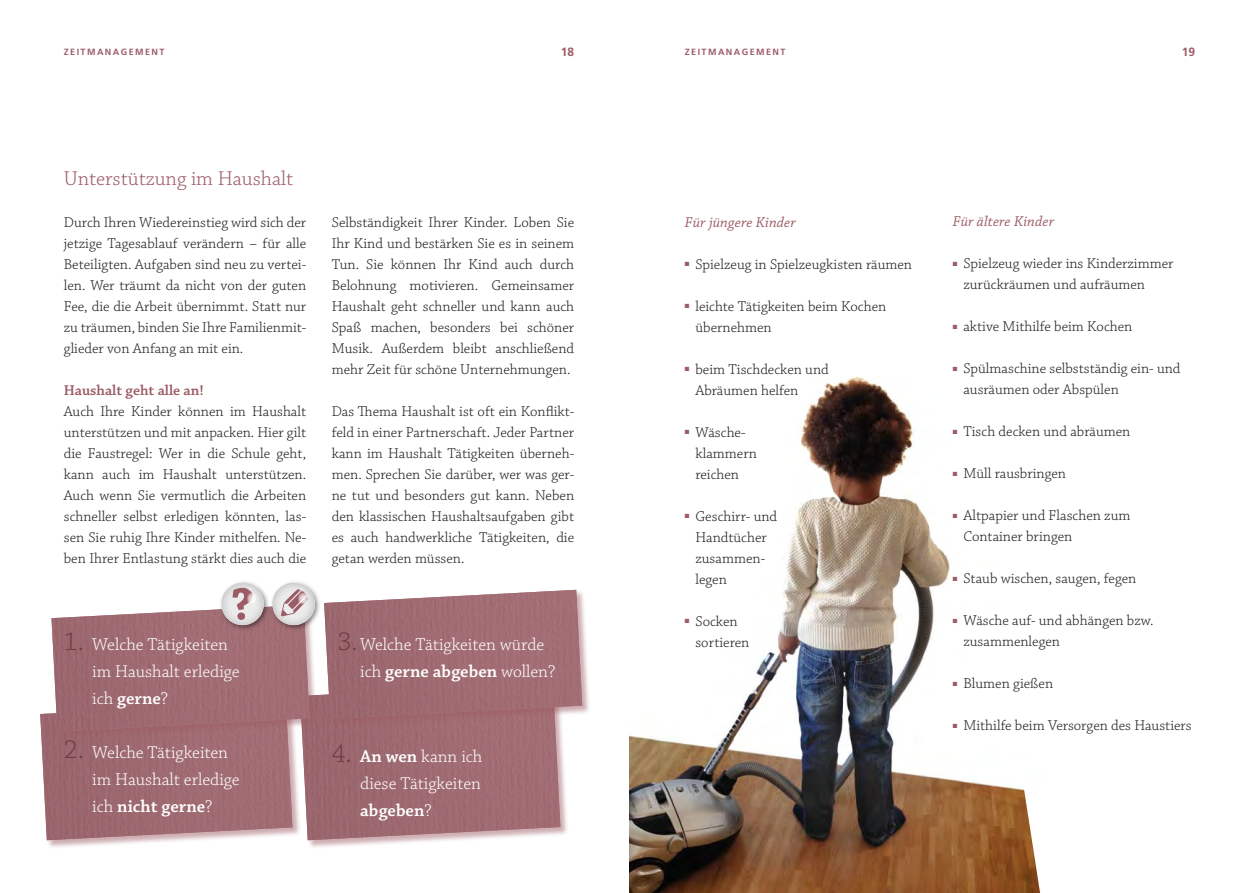
<style>
.page{position:relative;width:1259px;height:893px;background:#fff}
.page>*{position:absolute;margin:0;border:0;box-sizing:border-box;transform-origin:0 0}
.t1{font:300 21px "Chaparral Pro";color:#9c5c65}
.t2{font:300 18px/27px "Chaparral Pro";color:#fff}
.t3{font:300 15px/21px "Chaparral Pro";color:#1d1d1b}
.t4{font:italic 15px "Chaparral Pro";letter-spacing:.01em;color:#9c5c65}
.t5{font:600 15px "Chaparral Pro";color:#9c5c65}
.t6{font:700 12px "Frutiger";color:#9c5c65}
.t7{font:700 9px "Frutiger";letter-spacing:.16em;color:#9c5c65}
.s1{font-size:27px;color:#6b3e44}
.s2{font-weight:600}
.s3{color:#9c5c65}
</style>
<div class="page">
<img style="left:629px;top:376px;width:394px;height:517px">
<div style="left:40px;top:701px;width:261px;height:148px;background:#9c5c65;opacity:.5"></div>
<div style="left:300px;top:683px;width:269px;height:166px;background:#9c5c65;opacity:.5"></div>
<div style="left:324px;top:590px;width:267px;height:137px;background:#9c5c65;opacity:.5"></div>
<svg style="left:1023px;top:789px;width:17px;height:104px"></svg>
<img style="left:289px;top:582px;width:13px;height:1px">
<img style="left:238px;top:582px;width:13px;height:1px">
<svg style="left:40px;top:583px;width:542px;height:257px;background:#ad8186"></svg>
<p class="t7" style="left:64px;top:47px;width:102px">ZEITMANAGEMENT</p>
<p class="t6" style="left:561px;top:45px;width:15px">18</p>
<p class="t7" style="left:685px;top:47px;width:102px">ZEITMANAGEMENT</p>
<p class="t6" style="left:1181px;top:45px;width:15px">19</p>
<h1 class="t1" style="left:64px;top:167px;width:231px">Unterstützung im Haushalt</h1>
<p class="t3" style="left:64px;top:212px;width:244px;text-align:justify">Durch Ihren Wiedereinstieg wird sich der jetzige Tagesablauf verändern – für alle Beteiligten. Aufgaben sind neu zu vertei&shy;len. Wer träumt da nicht von der guten Fee, die die Arbeit übernimmt. Statt nur zu träumen, binden Sie Ihre Familienmit&shy;glieder von Anfang an mit ein.</p>
<p class="t5" style="left:64px;top:381px;width:142px">Haushalt geht alle an!</p>
<p class="t3" style="left:64px;top:401px;width:244px;text-align:justify">Auch Ihre Kinder können im Haushalt unterstützen und mit anpacken. Hier gilt die Faustregel: Wer in die Schule geht, kann auch im Haushalt unterstützen.<br>Auch wenn Sie vermutlich die Arbeiten schneller selbst erledigen könnten, las&shy;sen Sie ruhig Ihre Kinder mithelfen. Ne&shy;ben Ihrer Entlastung stärkt dies auch die</p>
<p class="t3" style="left:332px;top:212px;width:244px;text-align:justify">Selbständigkeit Ihrer Kinder. Loben Sie Ihr Kind und bestärken Sie es in seinem Tun. Sie können Ihr Kind auch durch Belohnung motivieren. Gemeinsamer Haushalt geht schneller und kann auch Spaß machen, besonders bei schöner Musik. Außerdem bleibt anschließend mehr Zeit für schöne Unternehmungen.</p>
<p class="t3" style="left:332px;top:401px;width:244px;text-align:justify">Das Thema Haushalt ist oft ein Konflikt&shy;feld in einer Partnerschaft. Jeder Partner kann im Haushalt Tätigkeiten überneh&shy;men. Sprechen Sie darüber, wer was ger&shy;ne tut und besonders gut kann. Neben den klassischen Haushaltsaufgaben gibt es auch handwerkliche Tätigkeiten, die getan werden müssen.</p>
<p class="t2" style="left:92px;top:631px;width:149px;text-indent:-28px"><span class="s1">1.</span> Welche Tätigkeiten im Haushalt erledige ich <span class="s2">gerne</span>?</p>
<p class="t2" style="left:92px;top:739px;width:149px;text-indent:-28px"><span class="s1">2.</span> Welche Tätigkeiten im Haushalt erledige ich <span class="s2">nicht gerne</span>?</p>
<p class="t2" style="left:360px;top:631px;width:197px;text-indent:-23px"><span class="s1">3.</span>Welche Tätigkeiten würde ich <span class="s2">gerne abgeben</span> wollen?</p>
<p class="t2" style="left:360px;top:744px;width:124px;text-align:justify;text-indent:-28px"><span class="s1">4.</span> <span class="s2">An wen</span> kann ich diese Tätigkeiten <span class="s2">abgeben</span>?</p>
<p class="t4" style="left:685px;top:214px;width:113px">Für jüngere Kinder</p>
<p class="t3" style="left:685px;top:254px;width:229px"><span class="s3">■</span> Spielzeug in Spielzeugkisten räumen</p>
<p class="t3" style="left:695px;top:296px;width:192px;text-indent:-11px"><span class="s3">■</span> leichte Tätigkeiten beim Kochen übernehmen</p>
<p class="t3" style="left:695px;top:359px;width:135px;text-indent:-11px"><span class="s3">■</span> beim Tischdecken und<br>Abräumen helfen</p>
<p class="t3" style="left:695px;top:422px;width:63px;text-indent:-11px"><span class="s3">■</span> Wäsche&shy;klammern reichen</p>
<p class="t3" style="left:695px;top:506px;width:83px;text-indent:-11px"><span class="s3">■</span> Geschirr- und<br>Handtücher zusammen&shy;legen</p>
<p class="t3" style="left:695px;top:611px;width:55px;text-indent:-11px"><span class="s3">■</span> Socken sortieren</p>
<p class="t4" style="left:952px;top:213px;width:103px">Für ältere Kinder</p>
<p class="t3" style="left:963px;top:253px;width:211px;text-indent:-11px"><span class="s3">■</span> Spielzeug wieder ins Kinderzimmer zurückräumen und aufräumen</p>
<p class="t3" style="left:952px;top:316px;width:181px"><span class="s3">■</span> aktive Mithilfe beim Kochen</p>
<p class="t3" style="left:963px;top:358px;width:219px;text-indent:-11px"><span class="s3">■</span> Spülmaschine selbstständig ein- und ausräumen oder Abspülen</p>
<p class="t3" style="left:952px;top:421px;width:179px"><span class="s3">■</span> Tisch decken und abräumen</p>
<p class="t3" style="left:952px;top:463px;width:115px"><span class="s3">■</span> Müll rausbringen</p>
<p class="t3" style="left:963px;top:505px;width:169px;text-indent:-11px"><span class="s3">■</span> Altpapier und Flaschen zum<br>Container bringen</p>
<p class="t3" style="left:952px;top:568px;width:185px"><span class="s3">■</span> Staub wischen, saugen, fegen</p>
<p class="t3" style="left:963px;top:610px;width:192px;text-indent:-11px"><span class="s3">■</span> Wäsche auf- und abhängen bzw. zusammenlegen</p>
<p class="t3" style="left:952px;top:673px;width:102px"><span class="s3">■</span> Blumen gießen</p>
<p class="t3" style="left:952px;top:715px;width:240px"><span class="s3">■</span> Mithilfe beim Versorgen des Haustiers</p>
</div>
